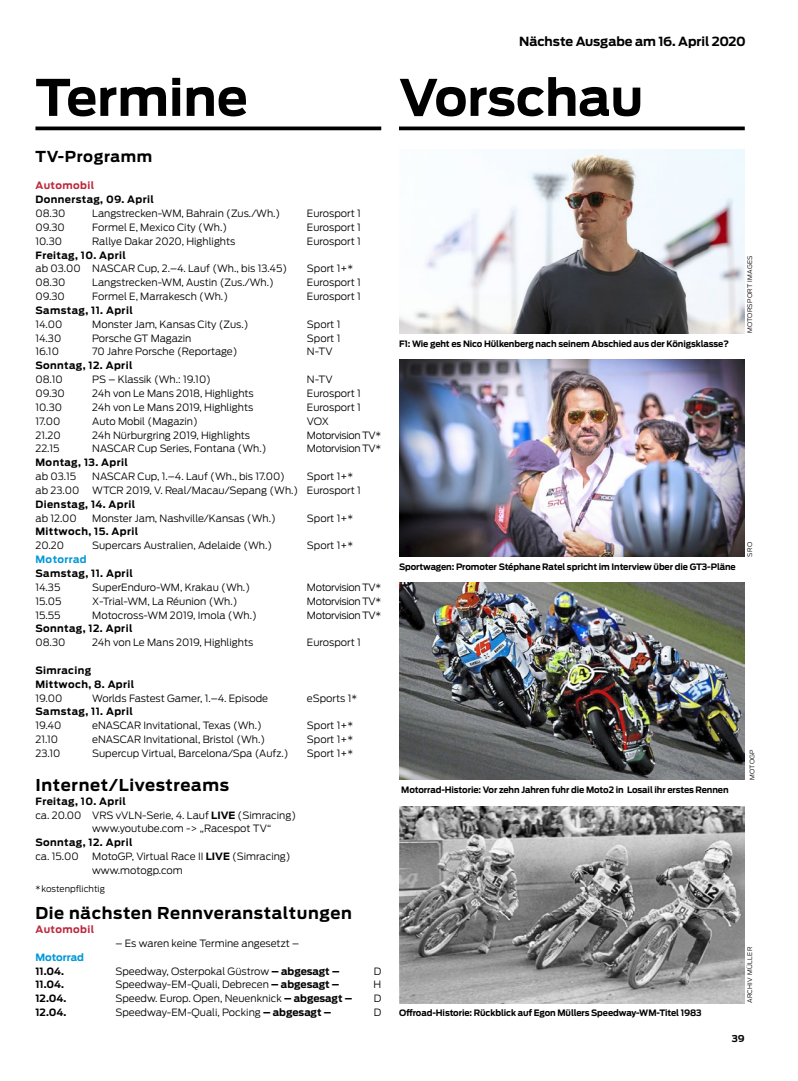
<style>
.page{position:relative;width:798px;height:1081px;background:#fff}
.page>*{position:absolute;margin:0;border:0;box-sizing:border-box;transform-origin:0 0}
.t1{font:700 50px "Antenna";color:#000}
.t2{font:700 16.25px "Antenna";letter-spacing:.04em;color:#000}
.t3{font:700 15px "Antenna";letter-spacing:.04em;color:#000}
.t4{font:700 12.5px "Antenna";letter-spacing:-.01em;color:#000}
.t5{font:300 10px/13.9px "Antenna";color:#000}
.t6{font:700 10px/13.9px "Antenna";letter-spacing:.04em;color:#000}
.t7{font:300 10px "Antenna";letter-spacing:-.035em;color:#000}
.t8{font:700 10px "Antenna";letter-spacing:.04em;color:#bc273c}
.t9{font:700 10px "Antenna";letter-spacing:.04em;color:#0098d8}
.t10{font:700 10px "Antenna";letter-spacing:.01em;color:#0098d8}
.t11{font:700 9.38px "Antenna";color:#000}
.t12{font:700 8.75px "Antenna";letter-spacing:-.01em;color:#000;scale:.96 1}
.t13{font:300 8.75px "Antenna";color:#000}
.t14{font:300 6.25px "Antenna";letter-spacing:.05em;color:#000}
.s1{font-weight:700}
</style>
<div class="page">
<svg style="left:35px;top:126px;width:346px;height:4px"></svg>
<svg style="left:399px;top:126px;width:345px;height:4px"></svg>
<img style="left:399px;top:806px;width:345px;height:197px">
<img style="left:399px;top:360px;width:345px;height:196px">
<img style="left:399px;top:583px;width:345px;height:197px">
<img style="left:399px;top:150px;width:345px;height:183px">
<p class="t4" style="left:519px;top:34px;width:228px">Nächste Ausgabe am 16. April 2020</p>
<h1 class="t1" style="left:35px;top:68px;width:214px">Termine</h1>
<h1 class="t1" style="left:399px;top:68px;width:246px">Vorschau</h1>
<h3 class="t3" style="left:35px;top:147px;width:118px">TV-Programm</h3>
<p class="t8" style="left:35px;top:180px;width:60px">Automobil</p>
<p class="t6" style="left:35px;top:193px;width:120px">Donnerstag, 09. April</p>
<p class="t5" style="left:35px;top:206px;width:31px">08.30</p>
<p class="t5" style="left:92px;top:206px;width:190px">Langstrecken-WM, Bahrain (Zus./Wh.)</p>
<p class="t5" style="left:307px;top:206px;width:55px">Eurosport 1</p>
<p class="t5" style="left:35px;top:220px;width:31px">09.30</p>
<p class="t5" style="left:92px;top:220px;width:136px">Formel E, Mexico City (Wh.)</p>
<p class="t5" style="left:307px;top:220px;width:55px">Eurosport 1</p>
<p class="t5" style="left:35px;top:234px;width:28px">10.30</p>
<p class="t5" style="left:92px;top:234px;width:145px">Rallye Dakar 2020, Highlights</p>
<p class="t5" style="left:307px;top:234px;width:55px">Eurosport 1</p>
<p class="t6" style="left:35px;top:248px;width:92px">Freitag, 10. April</p>
<p class="t5" style="left:35px;top:262px;width:253px">ab 03.00 NASCAR Cup, 2.–4. Lauf (Wh., bis 13.45)</p>
<p class="t5" style="left:307px;top:262px;width:48px">Sport 1+*</p>
<p class="t5" style="left:35px;top:276px;width:31px">08.30</p>
<p class="t5" style="left:92px;top:276px;width:183px">Langstrecken-WM, Austin (Zus./Wh.)</p>
<p class="t5" style="left:307px;top:276px;width:55px">Eurosport 1</p>
<p class="t5" style="left:35px;top:289px;width:31px">09.30</p>
<p class="t5" style="left:92px;top:289px;width:137px">Formel E, Marrakesch (Wh.)</p>
<p class="t5" style="left:307px;top:289px;width:55px">Eurosport 1</p>
<p class="t6" style="left:35px;top:303px;width:99px">Samstag, 11. April</p>
<p class="t5" style="left:35px;top:317px;width:28px">14.00</p>
<p class="t5" style="left:92px;top:317px;width:158px">Monster Jam, Kansas City (Zus.)</p>
<p class="t5" style="left:307px;top:317px;width:35px">Sport 1</p>
<p class="t5" style="left:35px;top:331px;width:27px">14.30</p>
<p class="t5" style="left:92px;top:331px;width:101px">Porsche GT Magazin</p>
<p class="t5" style="left:307px;top:331px;width:35px">Sport 1</p>
<p class="t5" style="left:35px;top:345px;width:25px">16.10</p>
<p class="t5" style="left:92px;top:345px;width:147px">70 Jahre Porsche (Reportage)</p>
<p class="t5" style="left:307px;top:345px;width:27px">N-TV</p>
<p class="t6" style="left:35px;top:359px;width:98px">Sonntag, 12. April</p>
<p class="t5" style="left:35px;top:373px;width:29px">08.10</p>
<p class="t5" style="left:92px;top:373px;width:120px">PS – Klassik (Wh.: 19.10)</p>
<p class="t5" style="left:307px;top:373px;width:27px">N-TV</p>
<p class="t5" style="left:35px;top:386px;width:31px">09.30</p>
<p class="t5" style="left:92px;top:386px;width:163px">24h von Le Mans 2018, Highlights</p>
<p class="t5" style="left:307px;top:386px;width:55px">Eurosport 1</p>
<p class="t5" style="left:35px;top:400px;width:28px">10.30</p>
<p class="t5" style="left:92px;top:400px;width:162px">24h von Le Mans 2019, Highlights</p>
<p class="t5" style="left:307px;top:400px;width:55px">Eurosport 1</p>
<p class="t5" style="left:35px;top:414px;width:26px">17.00</p>
<p class="t5" style="left:92px;top:414px;width:107px">Auto Mobil (Magazin)</p>
<p class="t5" style="left:307px;top:414px;width:23px">VOX</p>
<p class="t5" style="left:35px;top:428px;width:27px">21.20</p>
<p class="t5" style="left:92px;top:428px;width:159px">24h Nürburgring 2019, Highlights</p>
<p class="t7" style="left:307px;top:429px;width:76px">Motorvision TV*</p>
<p class="t5" style="left:35px;top:442px;width:25px">22.15</p>
<p class="t5" style="left:92px;top:442px;width:176px">NASCAR Cup Series, Fontana (Wh.)</p>
<p class="t7" style="left:307px;top:443px;width:76px">Motorvision TV*</p>
<p class="t6" style="left:35px;top:456px;width:94px">Montag, 13. April</p>
<p class="t5" style="left:35px;top:469px;width:42px">ab 03.15</p>
<p class="t5" style="left:92px;top:469px;width:194px">NASCAR Cup, 1.–4. Lauf (Wh., bis 17.00)</p>
<p class="t5" style="left:307px;top:469px;width:48px">Sport 1+*</p>
<p class="t5" style="left:35px;top:483px;width:45px">ab 23.00</p>
<p class="t5" style="left:92px;top:483px;width:270px">WTCR 2019, V. Real/Macau/Sepang (Wh.) Eurosport 1</p>
<p class="t6" style="left:35px;top:497px;width:101px">Dienstag, 14. April</p>
<p class="t5" style="left:35px;top:511px;width:43px">ab 12.00</p>
<p class="t5" style="left:92px;top:511px;width:185px">Monster Jam, Nashville/Kansas (Wh.)</p>
<p class="t5" style="left:307px;top:511px;width:48px">Sport 1+*</p>
<p class="t6" style="left:35px;top:525px;width:104px">Mittwoch, 15. April</p>
<p class="t5" style="left:35px;top:539px;width:30px">20.20</p>
<p class="t5" style="left:92px;top:539px;width:181px">Supercars Australien, Adelaide (Wh.)</p>
<p class="t5" style="left:307px;top:539px;width:48px">Sport 1+*</p>
<p class="t9" style="left:35px;top:553px;width:53px">Motorrad</p>
<p class="t6" style="left:35px;top:566px;width:99px">Samstag, 11. April</p>
<p class="t5" style="left:35px;top:580px;width:26px">14.35</p>
<p class="t5" style="left:92px;top:580px;width:159px">SuperEnduro-WM, Krakau (Wh.)</p>
<p class="t7" style="left:307px;top:581px;width:76px">Motorvision TV*</p>
<p class="t5" style="left:35px;top:594px;width:27px">15.05</p>
<p class="t5" style="left:92px;top:594px;width:147px">X-Trial-WM, La Réunion (Wh.)</p>
<p class="t7" style="left:307px;top:595px;width:76px">Motorvision TV*</p>
<p class="t5" style="left:35px;top:608px;width:27px">15.55</p>
<p class="t5" style="left:92px;top:608px;width:166px">Motocross-WM 2019, Imola (Wh.)</p>
<p class="t7" style="left:307px;top:609px;width:76px">Motorvision TV*</p>
<p class="t6" style="left:35px;top:622px;width:98px">Sonntag, 12. April</p>
<p class="t5" style="left:35px;top:635px;width:31px">08.30</p>
<p class="t5" style="left:92px;top:635px;width:162px">24h von Le Mans 2019, Highlights</p>
<p class="t5" style="left:307px;top:635px;width:55px">Eurosport 1</p>
<p class="t6" style="left:35px;top:663px;width:100px">Simracing<br>Mittwoch, 8. April</p>
<p class="t5" style="left:35px;top:691px;width:28px">19.00</p>
<p class="t5" style="left:92px;top:691px;width:177px">Worlds Fastest Gamer, 1.–4. Episode</p>
<p class="t5" style="left:307px;top:691px;width:52px">eSports 1*</p>
<p class="t6" style="left:35px;top:705px;width:99px">Samstag, 11. April</p>
<p class="t5" style="left:35px;top:719px;width:28px">19.40</p>
<p class="t5" style="left:92px;top:719px;width:171px">eNASCAR Invitational, Texas (Wh.)</p>
<p class="t5" style="left:307px;top:719px;width:48px">Sport 1+*</p>
<p class="t5" style="left:35px;top:732px;width:24px">21.10</p>
<p class="t5" style="left:92px;top:732px;width:174px">eNASCAR Invitational, Bristol (Wh.)</p>
<p class="t5" style="left:307px;top:732px;width:48px">Sport 1+*</p>
<p class="t5" style="left:35px;top:746px;width:27px">23.10</p>
<p class="t5" style="left:92px;top:746px;width:198px">Supercup Virtual, Barcelona/Spa (Aufz.)</p>
<p class="t5" style="left:307px;top:746px;width:48px">Sport 1+*</p>
<h2 class="t2" style="left:35px;top:775px;width:195px">Internet/Livestreams</h2>
<p class="t6" style="left:35px;top:794px;width:92px">Freitag, 10. April</p>
<p class="t5" style="left:35px;top:808px;width:262px">ca. 20.00 VRS vVLN-Serie, 4. Lauf <span class="s1">LIVE</span> (Simracing)</p>
<p class="t5" style="left:92px;top:822px;width:180px">www.youtube.com -&gt; „Racespot TV“</p>
<p class="t6" style="left:35px;top:835px;width:98px">Sonntag, 12. April</p>
<p class="t5" style="left:35px;top:849px;width:45px">ca. 15.00</p>
<p class="t5" style="left:92px;top:849px;width:200px">MotoGP, Virtual Race II <span class="s1">LIVE</span> (Simracing) www.motogp.com</p>
<p class="t13" style="left:35px;top:883px;width:71px">*kostenpflichtig</p>
<h2 class="t2" style="left:35px;top:903px;width:318px">Die nächsten Rennveranstaltungen</h2>
<p class="t8" style="left:35px;top:923px;width:60px">Automobil</p>
<p class="t5" style="left:115px;top:936px;width:185px">– Es waren keine Termine angesetzt –</p>
<p class="t10" style="left:35px;top:951px;width:50px">Motorrad</p>
<p class="t6" style="left:35px;top:964px;width:30px">11.04.</p>
<p class="t5" style="left:115px;top:964px;width:225px">Speedway, Osterpokal Güstrow <span class="s1">– abgesagt –</span></p>
<p class="t5" style="left:373px;top:964px;width:9px">D</p>
<p class="t6" style="left:35px;top:978px;width:30px">11.04.</p>
<p class="t5" style="left:115px;top:978px;width:225px">Speedway-EM-Quali, Debrecen <span class="s1">– abgesagt –</span></p>
<p class="t5" style="left:373px;top:978px;width:9px">H</p>
<p class="t6" style="left:35px;top:991px;width:32px">12.04.</p>
<p class="t5" style="left:115px;top:991px;width:238px">Speedw. Europ. Open, Neuenknick <span class="s1">– abgesagt –</span></p>
<p class="t5" style="left:373px;top:991px;width:9px">D</p>
<p class="t6" style="left:35px;top:1005px;width:32px">12.04.</p>
<p class="t5" style="left:115px;top:1005px;width:217px">Speedway-EM-Quali, Pocking <span class="s1">– abgesagt –</span></p>
<p class="t5" style="left:373px;top:1005px;width:9px">D</p>
<p class="t12" style="left:399px;top:338px;width:345px">F1: Wie geht es Nico Hülkenberg nach seinem Abschied aus der Königsklasse?</p>
<p class="t12" style="left:399px;top:561px;width:352px">Sportwagen: Promoter Stéphane Ratel spricht im Interview über die GT3-Pläne</p>
<p class="t12" style="left:401px;top:784px;width:342px">Motorrad-Historie: Vor zehn Jahren fuhr die Moto2 in Losail ihr erstes Rennen</p>
<p class="t12" style="left:399px;top:1007px;width:317px">Offroad-Historie: Rückblick auf Egon Müllers Speedway-WM-Titel 1983</p>
<p class="t14" style="left:745px;top:333px;width:80px;rotate:-90deg">MOTORSPORT IMAGES</p>
<p class="t14" style="left:745px;top:556px;width:16px;rotate:-90deg">SRO</p>
<p class="t14" style="left:748px;top:780px;width:32px;rotate:-90deg">MOTOGP</p>
<p class="t14" style="left:745px;top:1003px;width:58px;rotate:-90deg">ARCHIV MÜLLER</p>
<p class="t11" style="left:731px;top:1033px;width:14px">39</p>
</div>
